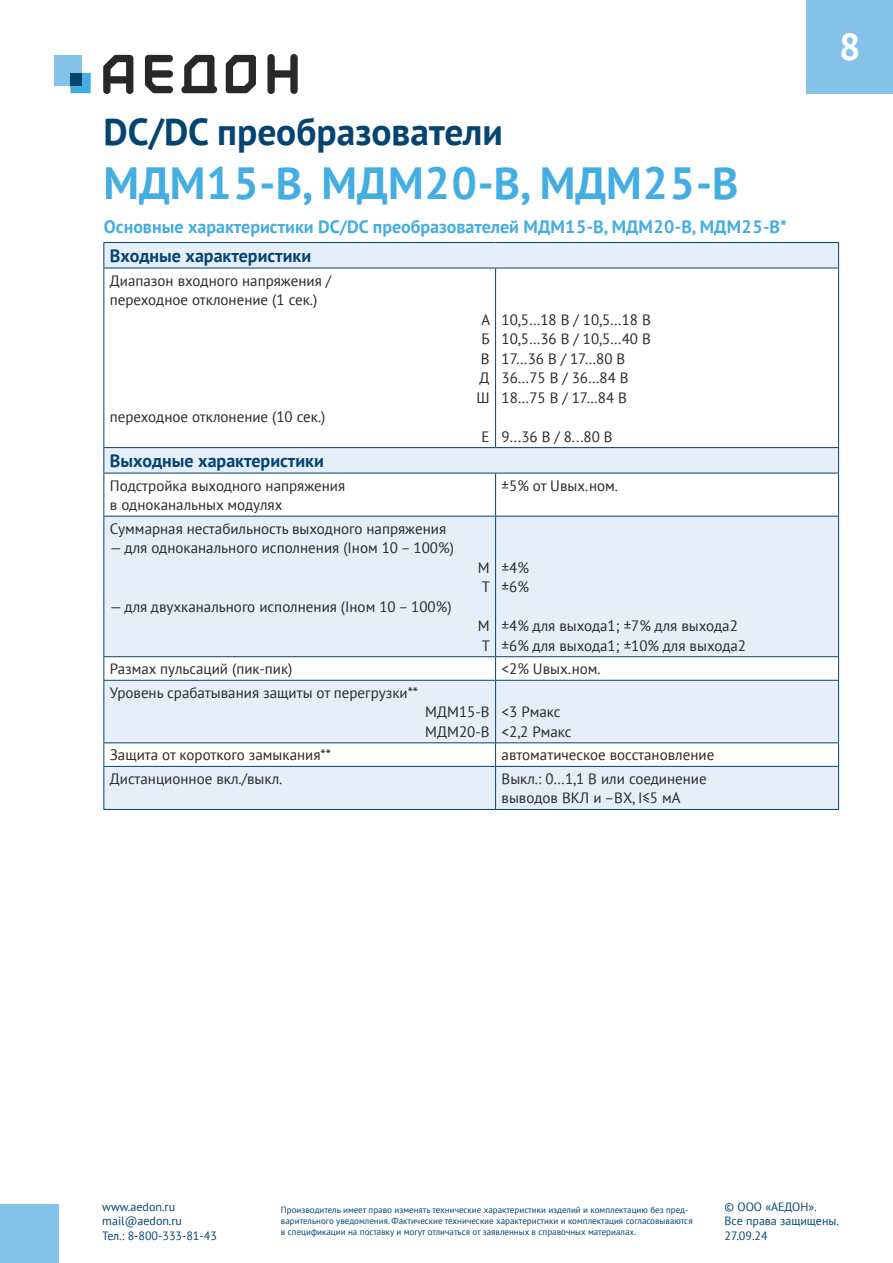
<style>
.page{position:relative;width:893px;height:1263px;background:#fff}
.page>*{position:absolute;margin:0;border:0;box-sizing:border-box;transform-origin:0 0}
.t1{font:700 45px "PT Sans";color:#44ade2}
.t2{font:700 37.5px "PT Sans";color:#054371}
.t3{font:700 37.5px "PT Sans";color:#fff}
.t4{font:700 18px "PT Sans";color:#44ade2}
.t5{font:700 18px "PT Sans";color:#054371}
.t6{font:15px/19.5px "PT Sans";color:#292829}
.t7{font:12px/14.4px "PT Sans";color:#054371}
.t8{font:9px/10.8px "PT Sans";color:#054371}
</style>
<div class="page">
<div style="left:0;top:1205px;width:59px;height:58px;background:#84c2ea"></div>
<div style="left:807px;top:0;width:86px;height:94px;background:#84c2ea"></div>
<svg style="left:267px;top:54px;width:31px;height:40px"></svg>
<svg style="left:181px;top:55px;width:36px;height:38px"></svg>
<svg style="left:226px;top:55px;width:30px;height:38px"></svg>
<svg style="left:145px;top:55px;width:28px;height:38px"></svg>
<svg style="left:103px;top:55px;width:30px;height:39px"></svg>
<div style="left:54px;top:55px;width:28px;height:30px;background:#84c2ea"></div>
<svg style="left:70px;top:73px;width:21px;height:20px"></svg>
<div style="left:70px;top:73px;width:12px;height:12px;background:#054371"></div>
<svg style="left:104px;top:243px;width:734px;height:566px;fill:#e4eff9"></svg>
<svg style="left:838px;top:243px;width:1px;height:25px"></svg>
<svg style="left:838px;top:448px;width:1px;height:25px"></svg>
<hr style="left:103px;top:242px;width:393px;height:1px;background:#054371">
<svg style="left:103px;top:243px;width:1px;height:25px"></svg>
<hr style="left:496px;top:242px;width:343px;height:1px;background:#054371">
<hr style="left:103px;top:268px;width:393px;height:1px;background:#054371">
<hr style="left:103px;top:268px;width:1px;height:179px;background:#054371">
<hr style="left:496px;top:268px;width:343px;height:1px;background:#054371">
<hr style="left:495px;top:268px;width:1px;height:179px;background:#054371">
<hr style="left:838px;top:268px;width:1px;height:179px;background:#054371">
<hr style="left:103px;top:447px;width:393px;height:1px;background:#054371">
<svg style="left:103px;top:448px;width:1px;height:25px"></svg>
<hr style="left:496px;top:447px;width:343px;height:1px;background:#054371">
<hr style="left:103px;top:473px;width:393px;height:1px;background:#054371">
<hr style="left:103px;top:473px;width:1px;height:43px;background:#054371">
<hr style="left:496px;top:473px;width:343px;height:1px;background:#054371">
<hr style="left:495px;top:473px;width:1px;height:43px;background:#054371">
<hr style="left:838px;top:473px;width:1px;height:43px;background:#054371">
<hr style="left:103px;top:516px;width:393px;height:1px;background:#054371">
<hr style="left:103px;top:516px;width:1px;height:140px;background:#054371">
<hr style="left:496px;top:516px;width:343px;height:1px;background:#054371">
<hr style="left:495px;top:516px;width:1px;height:140px;background:#054371">
<hr style="left:838px;top:516px;width:1px;height:140px;background:#054371">
<hr style="left:103px;top:656px;width:393px;height:1px;background:#054371">
<svg style="left:103px;top:657px;width:1px;height:23px"></svg>
<hr style="left:496px;top:656px;width:343px;height:1px;background:#054371">
<svg style="left:495px;top:657px;width:1px;height:23px"></svg>
<svg style="left:838px;top:657px;width:1px;height:23px"></svg>
<hr style="left:103px;top:680px;width:393px;height:1px;background:#054371">
<hr style="left:103px;top:681px;width:1px;height:61px;background:#054371">
<hr style="left:496px;top:680px;width:343px;height:1px;background:#054371">
<hr style="left:495px;top:681px;width:1px;height:61px;background:#054371">
<hr style="left:838px;top:681px;width:1px;height:61px;background:#054371">
<hr style="left:103px;top:742px;width:393px;height:1px;background:#054371">
<svg style="left:103px;top:743px;width:1px;height:23px"></svg>
<hr style="left:496px;top:742px;width:343px;height:1px;background:#054371">
<svg style="left:495px;top:743px;width:1px;height:23px"></svg>
<svg style="left:838px;top:743px;width:1px;height:23px"></svg>
<hr style="left:103px;top:766px;width:393px;height:1px;background:#054371">
<hr style="left:103px;top:767px;width:1px;height:42px;background:#054371">
<hr style="left:496px;top:766px;width:343px;height:1px;background:#054371">
<hr style="left:495px;top:767px;width:1px;height:42px;background:#054371">
<hr style="left:838px;top:767px;width:1px;height:42px;background:#054371">
<hr style="left:103px;top:809px;width:393px;height:1px;background:#054371">
<hr style="left:496px;top:809px;width:343px;height:1px;background:#054371">
<h2 class="t2" style="left:103px;top:107px;width:401px">DC/DC преобразователи</h2>
<h1 class="t1" style="left:103px;top:153px;width:636px">МДМ15-В, МДМ20-В, МДМ25-В</h1>
<p class="t4" style="left:104px;top:215px;width:685px">Основные характеристики DC/DC преобразователей МДМ15-В, МДМ20-В, МДМ25-В*</p>
<p class="t5" style="left:110px;top:244px;width:203px">Входные характеристики</p>
<p class="t6" style="left:110px;top:270px;width:223px">Диапазон входного напряжения / переходное отклонение (1 сек.)</p>
<p class="t6" style="left:476px;top:309px;width:15px;text-align:center">А<br>Б<br>В<br>Д<br>Ш</p>
<p class="t6" style="left:110px;top:407px;width:217px">переходное отклонение (10 сек.)</p>
<p class="t6" style="left:482px;top:426px;width:10px">Е</p>
<p class="t6" style="left:502px;top:309px;width:151px">10,5…18 В / 10,5…18 В<br>10,5…36 В / 10,5…40 В<br>17…36 В / 17…80 В<br>36…75 В / 36…84 В<br>18…75 В / 17…84 В</p>
<p class="t6" style="left:502px;top:426px;width:113px">9...36 В / 8...80 В</p>
<p class="t5" style="left:110px;top:449px;width:215px">Выходные характеристики</p>
<p class="t6" style="left:110px;top:475px;width:237px">Подстройка выходного напряжения в одноканальных модулях</p>
<p class="t6" style="left:502px;top:475px;width:118px">±5% от Uвых.ном.</p>
<p class="t6" style="left:110px;top:518px;width:338px">Суммарная нестабильность выходного напряжения</p>
<p class="t6" style="left:110px;top:538px;width:346px">— для одноканального исполнения (Iном 10 – 100%)</p>
<p class="t6" style="left:478px;top:557px;width:14px">М<br>Т</p>
<p class="t6" style="left:110px;top:596px;width:343px">— для двухканального исполнения (Iном 10 – 100%)</p>
<p class="t6" style="left:478px;top:616px;width:14px">М<br>Т</p>
<p class="t6" style="left:502px;top:557px;width:29px">±4% ±6%</p>
<p class="t6" style="left:502px;top:616px;width:246px">±4% для выхода1; ±7% для выхода2 ±6% для выхода1; ±10% для выхода2</p>
<p class="t6" style="left:110px;top:659px;width:184px">Размах пульсаций (пик-пик)</p>
<p class="t6" style="left:502px;top:659px;width:101px">&lt;2% Uвых.ном.</p>
<p class="t6" style="left:110px;top:682px;width:310px">Уровень срабатывания защиты от перегрузки**</p>
<p class="t6" style="left:425px;top:702px;width:66px">МДМ15-В<br>МДМ20-В</p>
<p class="t6" style="left:502px;top:702px;width:72px">&lt;3 Pмакс &lt;2,2 Pмакс</p>
<p class="t6" style="left:110px;top:745px;width:223px">Защита от короткого замыкания**</p>
<p class="t6" style="left:502px;top:745px;width:214px">автоматическое восстановление</p>
<p class="t6" style="left:110px;top:768px;width:174px">Дистанционное вкл./выкл.</p>
<p class="t6" style="left:502px;top:768px;width:207px">Выкл.: 0…1,1 В или соединение выводов ВКЛ и –ВХ, I≤5 мА</p>
<h2 class="t3" style="left:839px;top:22px;width:24px">8</h2>
<p class="t7" style="left:102px;top:1199px;width:116px">www.aedon.ru mail@aedon.ru<br>Тел.: 8-800-333-81-43</p>
<p class="t7" style="left:725px;top:1199px;width:116px">© ООО «АЕДОН».<br>Все права защищены.<br>27.09.24</p>
<p class="t8" style="left:281px;top:1204px;width:413px">Производитель имеет право изменять технические характеристики изделий и комплектацию без пред&shy;варительного уведомления. Фактические технические характеристики и комплектация согласовываются в спецификации на поставку и могут отличаться от заявленных в справочных материалах.</p>
</div>
